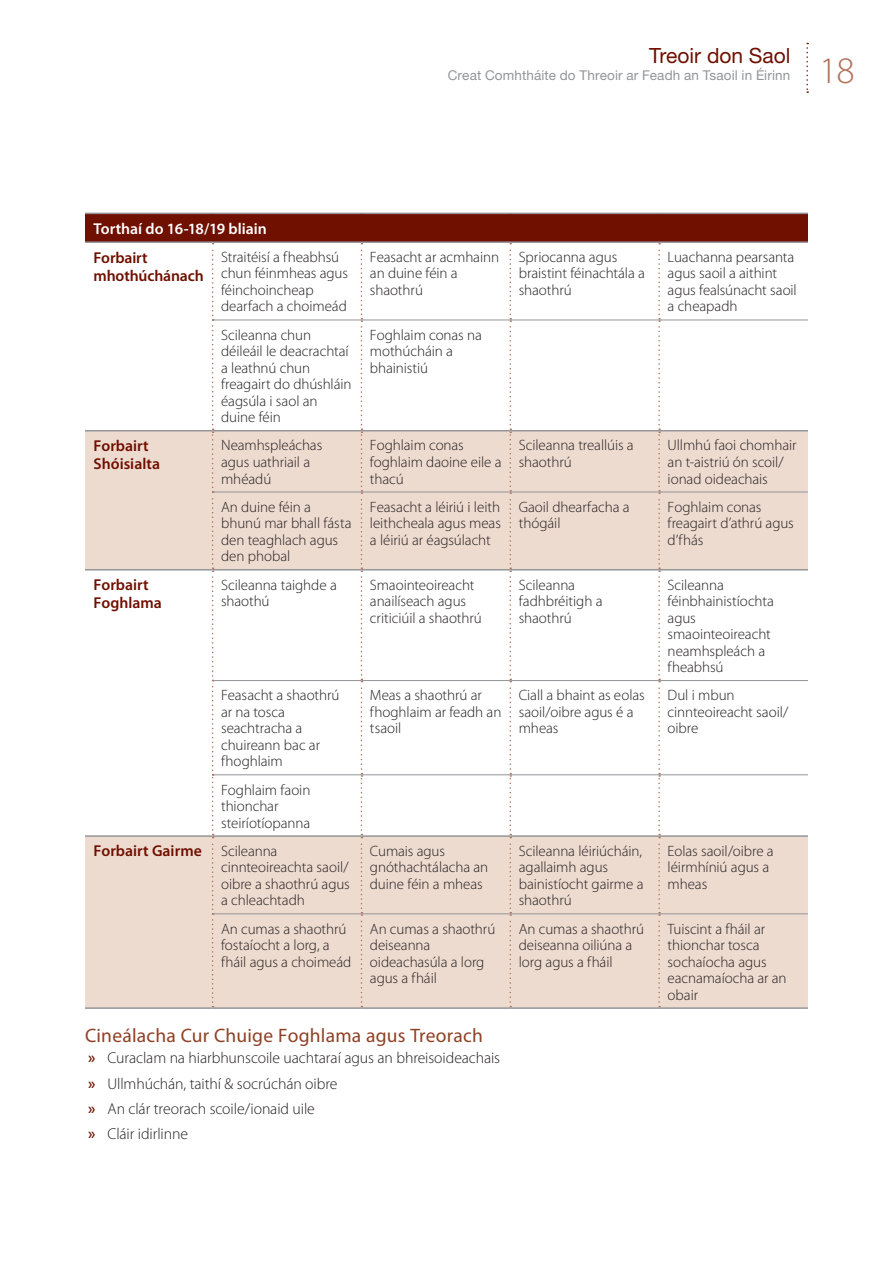
<style>
.page{position:relative;width:893px;height:1263px;background:#fff}
.page>*{position:absolute;margin:0;border:0;box-sizing:border-box;transform-origin:0 0}
.t1{font:300 37.5px "Myriad Pro";color:#b27259}
.t2{font:21px "Helvetica Neue";letter-spacing:-.005em;color:#6f1000}
.t3{font:19.5px "Myriad Pro";letter-spacing:.01em;color:#8f4125}
.t4{font:300 15.75px/25.2px "Myriad Pro";letter-spacing:-.01em;color:#231f20}
.t5{font:600 15.75px/18px "Myriad Pro";color:#6f1000}
.t6{font:600 15.75px "Myriad Pro";color:#fff}
.t7{font:300 15px/16.5px "Myriad Pro";letter-spacing:-.005em;color:#231f20}
.t8{font:13.5px "Helvetica Neue";letter-spacing:.01em;color:#939598}
.s1{font-weight:300;font-size:15px;color:#231f20}
.s2{font-weight:600;font-size:16.5px;color:#6f1000}
</style>
<div class="page">
<svg style="left:806px;top:43px;width:2px;height:50px"></svg>
<div style="left:85px;top:213px;width:723px;height:29px;background:#6f1000"></div>
<svg style="left:85px;top:431px;width:723px;height:576px;fill:#eedbd0"></svg>
<svg style="left:212px;top:243px;width:2px;height:764px"></svg>
<svg style="left:361px;top:243px;width:1px;height:764px"></svg>
<svg style="left:509px;top:243px;width:2px;height:764px"></svg>
<svg style="left:658px;top:243px;width:2px;height:764px"></svg>
<hr style="left:85px;top:430px;width:128px;height:1px;background:#939598">
<hr style="left:85px;top:569px;width:128px;height:1px;background:#939598">
<hr style="left:85px;top:835px;width:128px;height:2px;background:#939598">
<hr style="left:85px;top:1007px;width:128px;height:2px;background:#939598">
<hr style="left:213px;top:1007px;width:148px;height:2px;background:#939598">
<hr style="left:361px;top:1007px;width:149px;height:2px;background:#939598">
<hr style="left:510px;top:1007px;width:149px;height:2px;background:#939598">
<hr style="left:659px;top:1007px;width:149px;height:2px;background:#939598">
<hr style="left:85px;top:213px;width:128px;height:1px;background:#939598">
<hr style="left:213px;top:213px;width:148px;height:1px;background:#939598">
<hr style="left:361px;top:213px;width:149px;height:1px;background:#939598">
<hr style="left:510px;top:213px;width:149px;height:1px;background:#939598">
<hr style="left:659px;top:213px;width:149px;height:1px;background:#939598">
<hr style="left:85px;top:241px;width:128px;height:2px;background:#939598">
<hr style="left:213px;top:241px;width:148px;height:2px;background:#939598">
<hr style="left:361px;top:241px;width:149px;height:2px;background:#939598">
<hr style="left:510px;top:241px;width:149px;height:2px;background:#939598">
<hr style="left:659px;top:241px;width:149px;height:2px;background:#939598">
<hr style="left:213px;top:320px;width:148px;height:1px;background:#939598">
<hr style="left:361px;top:320px;width:149px;height:1px;background:#939598">
<hr style="left:510px;top:320px;width:149px;height:1px;background:#939598">
<hr style="left:659px;top:320px;width:149px;height:1px;background:#939598">
<hr style="left:213px;top:492px;width:148px;height:1px;background:#939598">
<hr style="left:361px;top:492px;width:149px;height:1px;background:#939598">
<hr style="left:510px;top:492px;width:149px;height:1px;background:#939598">
<hr style="left:659px;top:492px;width:149px;height:1px;background:#939598">
<hr style="left:213px;top:680px;width:148px;height:1px;background:#939598">
<hr style="left:361px;top:680px;width:149px;height:1px;background:#939598">
<hr style="left:510px;top:680px;width:149px;height:1px;background:#939598">
<hr style="left:659px;top:680px;width:149px;height:1px;background:#939598">
<hr style="left:213px;top:774px;width:148px;height:1px;background:#939598">
<hr style="left:361px;top:774px;width:149px;height:1px;background:#939598">
<hr style="left:510px;top:774px;width:149px;height:1px;background:#939598">
<hr style="left:659px;top:774px;width:149px;height:1px;background:#939598">
<hr style="left:213px;top:430px;width:148px;height:1px;background:#939598">
<hr style="left:361px;top:430px;width:149px;height:1px;background:#939598">
<hr style="left:510px;top:430px;width:149px;height:1px;background:#939598">
<hr style="left:659px;top:430px;width:149px;height:1px;background:#939598">
<hr style="left:213px;top:569px;width:148px;height:1px;background:#939598">
<hr style="left:361px;top:569px;width:149px;height:1px;background:#939598">
<hr style="left:510px;top:569px;width:149px;height:1px;background:#939598">
<hr style="left:659px;top:569px;width:149px;height:1px;background:#939598">
<hr style="left:213px;top:835px;width:148px;height:2px;background:#939598">
<hr style="left:361px;top:835px;width:149px;height:2px;background:#939598">
<hr style="left:510px;top:835px;width:149px;height:2px;background:#939598">
<hr style="left:659px;top:835px;width:149px;height:2px;background:#939598">
<hr style="left:213px;top:913px;width:148px;height:1px;background:#939598">
<hr style="left:361px;top:913px;width:149px;height:1px;background:#939598">
<hr style="left:510px;top:913px;width:149px;height:1px;background:#939598">
<hr style="left:659px;top:913px;width:149px;height:1px;background:#939598">
<h2 class="t2" style="left:649px;top:43px;width:143px">Treoir don Saol</h2>
<p class="t8" style="left:448px;top:67px;width:344px">Creat Comhtháite do Threoir ar Feadh an Tsaoil in Éirinn</p>
<h1 class="t1" style="left:819px;top:49px;width:37px">18</h1>
<p class="t6" style="left:94px;top:220px;width:175px">Torthaí do 16-18/19 bliain</p>
<p class="t5" style="left:94px;top:248px;width:112px">Forbairt mhothúchánach</p>
<p class="t7" style="left:221px;top:249px;width:128px">Straitéisí a fheabhsú chun féinmheas agus féinchoincheap dearfach a choimeád</p>
<p class="t7" style="left:370px;top:249px;width:131px">Feasacht ar acmhainn an duine féin a shaothrú</p>
<p class="t7" style="left:519px;top:249px;width:128px">Spriocanna agus braistint féinachtála a shaothrú</p>
<p class="t7" style="left:668px;top:249px;width:131px">Luachanna pearsanta agus saoil a aithint agus fealsúnacht saoil a cheapadh</p>
<p class="t7" style="left:221px;top:327px;width:132px">Scileanna chun déileáil le deacrachtaí a leathnú chun freagairt do dhúshláin éagsúla i saol an duine féin</p>
<p class="t7" style="left:370px;top:327px;width:113px">Foghlaim conas na mothúcháin a bhainistiú</p>
<p class="t5" style="left:94px;top:437px;width:68px">Forbairt<br>Shóisialta</p>
<p class="t7" style="left:221px;top:437px;width:103px">Neamhspleáchas agus uathriail a mhéadú</p>
<p class="t7" style="left:370px;top:437px;width:133px">Foghlaim conas foghlaim daoine eile a thacú</p>
<p class="t7" style="left:519px;top:437px;width:116px">Scileanna treallúis a shaothrú</p>
<p class="t7" style="left:668px;top:437px;width:130px">Ullmhú faoi chomhair an t-aistriú ón scoil/ ionad oideachais</p>
<p class="t7" style="left:221px;top:499px;width:132px">An duine féin a bhunú mar bhall fásta den teaghlach agus den phobal</p>
<p class="t7" style="left:370px;top:499px;width:133px;text-align:justify">Feasacht a léiriú i leith leithcheala agus meas a léiriú ar éagsúlacht</p>
<p class="t7" style="left:519px;top:499px;width:112px">Gaoil dhearfacha a thógáil</p>
<p class="t7" style="left:668px;top:499px;width:128px">Foghlaim conas freagairt d’athrú agus d’fhás</p>
<p class="t5" style="left:94px;top:576px;width:70px">Forbairt<br>Foghlama</p>
<p class="t7" style="left:221px;top:576px;width:117px">Scileanna taighde a shaothú</p>
<p class="t7" style="left:370px;top:576px;width:113px">Smaointeoireacht anailíseach agus criticiúil a shaothrú</p>
<p class="t7" style="left:519px;top:576px;width:85px">Scileanna fadhbréitigh a shaothrú</p>
<p class="t7" style="left:668px;top:576px;width:108px">Scileanna féinbhainistíochta agus smaointeoireacht neamhspleách a fheabhsú</p>
<p class="t7" style="left:221px;top:687px;width:120px">Feasacht a shaothrú ar na tosca seachtracha a chuireann bac ar fhoghlaim</p>
<p class="t7" style="left:370px;top:687px;width:133px">Meas a shaothrú ar fhoghlaim ar feadh an tsaoil</p>
<p class="t7" style="left:519px;top:687px;width:127px">Ciall a bhaint as eolas saoil/oibre agus é a mheas</p>
<p class="t7" style="left:668px;top:687px;width:122px">Dul i mbun cinnteoireacht saoil/ oibre</p>
<p class="t7" style="left:221px;top:781px;width:91px">Foghlaim faoin thionchar steiríotíopanna</p>
<p class="t5" style="left:94px;top:842px;width:185px">Forbairt Gairme <span class="s1">Scileanna</span></p>
<p class="t7" style="left:221px;top:859px;width:130px;text-align:justify">cinnteoireachta saoil/ oibre a shaothrú agus a chleachtadh</p>
<p class="t7" style="left:370px;top:843px;width:120px">Cumais agus gnóthachtálacha an duine féin a mheas</p>
<p class="t7" style="left:519px;top:843px;width:126px">Scileanna léiriúcháin, agallaimh agus bainistíocht gairme a shaothrú</p>
<p class="t7" style="left:668px;top:843px;width:108px">Eolas saoil/oibre a léirmhíniú agus a mheas</p>
<p class="t7" style="left:221px;top:920px;width:132px">An cumas a shaothrú fostaíocht a lorg, a fháil agus a choimeád</p>
<p class="t7" style="left:370px;top:920px;width:127px">An cumas a shaothrú deiseanna oideachasúla a lorg agus a fháil</p>
<p class="t7" style="left:519px;top:920px;width:127px">An cumas a shaothrú deiseanna oiliúna a lorg agus a fháil</p>
<p class="t7" style="left:668px;top:920px;width:121px">Tuiscint a fháil ar thionchar tosca sochaíocha agus eacnamaíocha ar an obair</p>
<h3 class="t3" style="left:85px;top:1025px;width:399px">Cineálacha Cur Chuige Foghlama agus Treorach</h3>
<p class="t4" style="left:88px;top:1046px;width:413px"><span class="s2">»</span> Curaclam na hiarbhunscoile uachtaraí agus an bhreisoideachais <span class="s2">»</span> Ullmhúchán, taithí &amp; socrúchán oibre<br><span class="s2">»</span> An clár treorach scoile/ionaid uile<br><span class="s2">»</span> Cláir idirlinne</p>
</div>
